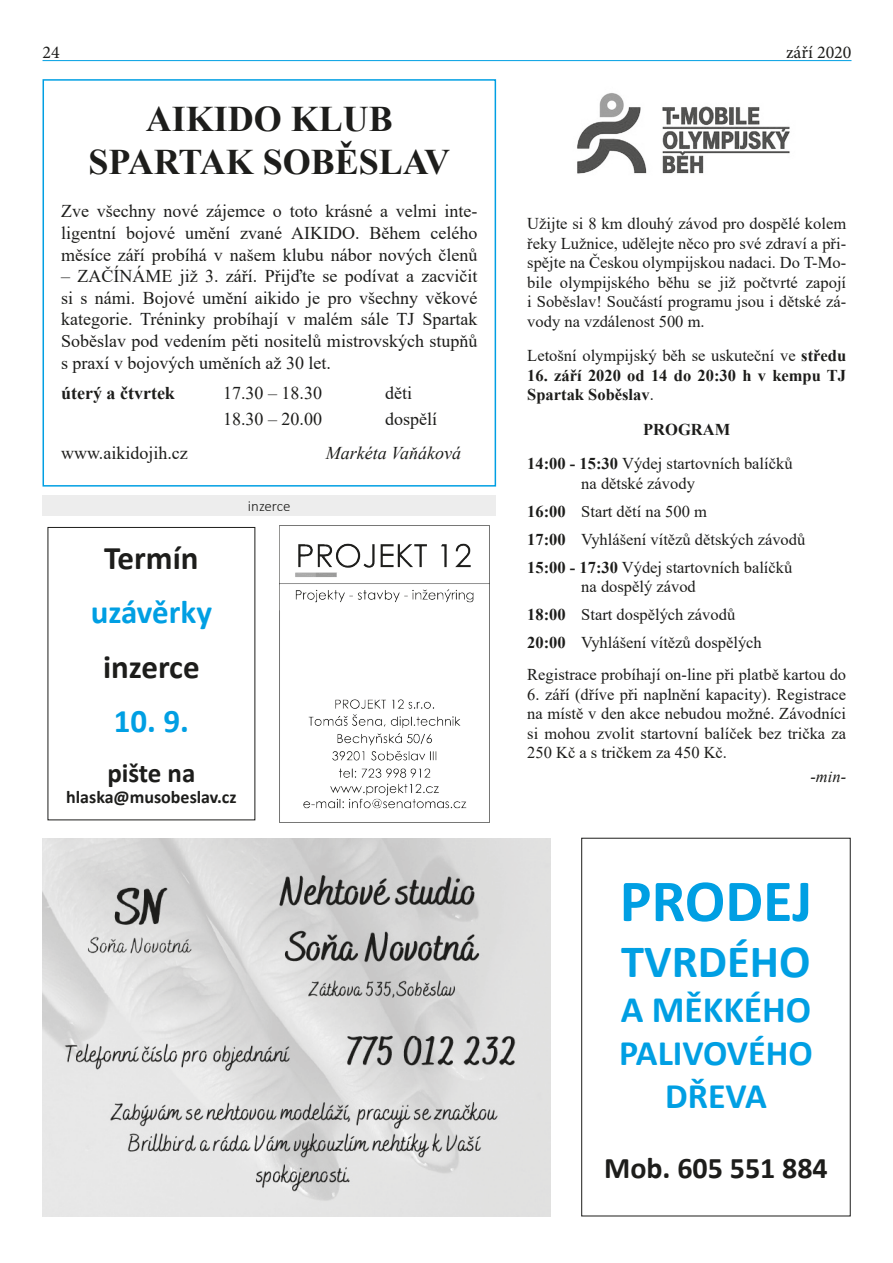
<style>
.page{position:relative;width:893px;height:1263px;background:#fff}
.page>*{position:absolute;margin:0;border:0;box-sizing:border-box;transform-origin:0 0}
.Nadpis_1_-_24pt__tuč{font:700 60px "Calibri";color:#009fe3}
.Nadpis_1_-_24pt__tuč-2{font:700 46.5px "Calibri";color:#009fe3}
.Nadpis_1_-_24pt__tuč-3{font:700 37.5px "Calibri";color:#009fe3}
.Formátování_textu_10{font:700 36px/43.2px "Times New Roman";color:#1d1d1b;text-align:center}
.Nadpis_1_-_24pt__tuč-4{font:700 36px/43.2px "Calibri";color:#009fe3;text-align:center}
.Nadpis_1_-_24pt__tuč-5{font:700 33px "Calibri";color:#1d1d1b}
.Nadpis_1_-_24pt__tuč-6{font:700 33px "Calibri";color:#009fe3}
.Nadpis_1_-_24pt__tuč-7{font:700 30px "Calibri";color:#1d1d1b}
.Nadpis_1_-_24pt__tuč-8{font:700 27px "Calibri";color:#1d1d1b}
.Formátování_textu_10-2{font:18px/21.6px "Times New Roman";color:#1d1d1b;text-align:justify}
.Nadpis_1_-_24pt__tuč-9{font:700 18px "Calibri";color:#1d1d1b}
.Formátování_textu_10-3{font:italic 18px "Times New Roman";color:#1d1d1b}
.Formátování_textu_10-4{font:700 18px "Times New Roman";color:#1d1d1b}
.t1{font:18px "Minion Pro";color:#1d1d1b}
.t2{font:16.5px/19.5px "Times New Roman";color:#1d1d1b;text-align:justify}
.t3{font:700 16.5px/19.5px "Times New Roman";color:#1d1d1b}
.t4{font:italic 16.5px "Times New Roman";color:#1d1d1b}
.Nadpis_1_-_24pt__tuč-10{font:300 15px "Calibri";color:#1d1d1b}
.s1{font-weight:700}
.s2{font-weight:400}
</style>
<div class="page">
<img style="left:280px;top:543px;width:209px;height:280px">
<div style="left:43px;top:495px;width:453px;height:21px;background:#ededed"></div>
<img style="left:577px;top:93px;width:213px;height:81px">
<hr style="left:43px;top:60px;width:808px;height:1px;background:#009fe3">
<div style="left:43px;top:79px;width:453px;height:408px;border:2px solid #009fe3"></div>
<img style="left:43px;top:838px;width:508px;height:378px">
<p class="t1" style="left:43px;top:41px;width:19px">24</p>
<p class="t1" style="left:786px;top:40px;width:67px">září 2020</p>
<p class="Formátování_textu_10" style="left:88px;top:97px;width:363px">AIKIDO KLUB<br>SPARTAK SOBĚSLAV</p>
<p class="Formátování_textu_10-2" style="left:61px;top:200px;width:418px">Zve všechny nové zájemce o toto krásné a velmi inte&shy;ligentní bojové umění zvané AIKIDO. Během celého měsíce září probíhá v našem klubu nábor nových členů</p>
<p class="Formátování_textu_10-2" style="left:61px;top:265px;width:418px">– ZAČÍNÁME již 3. září. Přijďte se podívat a zacvičit si s námi. Bojové umění aikido je pro všechny věkové kategorie. Tréninky probíhají v malém sále TJ Spartak Soběslav pod vedením pěti nositelů mistrovských stupňů s praxí v bojových uměních až 30 let.</p>
<p class="Formátování_textu_10-4" style="left:61px;top:380px;width:115px">úterý a čtvrtek</p>
<p class="Formátování_textu_10-2" style="left:223px;top:381px;width:100px">17.30 – 18.30</p>
<p class="Formátování_textu_10-2" style="left:385px;top:381px;width:28px">děti</p>
<p class="Formátování_textu_10-2" style="left:223px;top:407px;width:100px">18.30 – 20.00</p>
<p class="Formátování_textu_10-2" style="left:385px;top:407px;width:54px">dospělí</p>
<p class="Formátování_textu_10-2" style="left:61px;top:441px;width:128px">www.aikidojih.cz</p>
<p class="Formátování_textu_10-3" style="left:326px;top:440px;width:137px">Markéta Vaňáková</p>
<p class="Nadpis_1_-_24pt__tuč-10" style="left:248px;top:497px;width:44px">inzerce</p>
<p class="Nadpis_1_-_24pt__tuč-5" style="left:104px;top:534px;width:96px">Termín</p>
<p class="Nadpis_1_-_24pt__tuč-6" style="left:91px;top:589px;width:123px">uzávěrky</p>
<p class="Nadpis_1_-_24pt__tuč-5" style="left:103px;top:643px;width:98px">inzerce</p>
<p class="Nadpis_1_-_24pt__tuč-6" style="left:114px;top:698px;width:77px">10. 9.</p>
<p class="Nadpis_1_-_24pt__tuč-8" style="left:107px;top:754px;width:90px">pište na</p>
<p class="Nadpis_1_-_24pt__tuč-9" style="left:66px;top:785px;width:172px">hlaska@musobeslav.cz</p>
<p class="t2" style="left:527px;top:213px;width:320px">Užijte si 8 km dlouhý závod pro dospělé kolem řeky Lužnice, udělejte něco pro své zdraví a při&shy;spějte na Českou olympijskou nadaci. Do T-Mo&shy;bile olympijského běhu se již počtvrté zapojí i Soběslav! Součástí programu jsou i dětské zá&shy;vody na vzdálenost 500 m.</p>
<p class="t2" style="left:527px;top:345px;width:320px">Letošní olympijský běh se uskuteční ve <span class="s1">středu</span></p>
<p class="t3" style="left:527px;top:365px;width:320px">16. září 2020 od 14 do 20:30 h v kempu TJ<br>Spartak Soběslav<span class="s2">.</span></p>
<p class="t3" style="left:643px;top:419px;width:89px">PROGRAM</p>
<p class="t2" style="left:581px;top:453px;width:213px;text-indent:-54px"><span class="s1">14:00 - 15:30</span> Výdej startovních balíčků na dětské závody</p>
<p class="t2" style="left:527px;top:501px;width:181px"><span class="s1">16:00</span> Start dětí na 500 m</p>
<p class="t2" style="left:527px;top:529px;width:280px"><span class="s1">17:00</span> Vyhlášení vítězů dětských závodů</p>
<p class="t2" style="left:527px;top:557px;width:267px"><span class="s1">15:00 - 17:30</span> Výdej startovních balíčků</p>
<p class="t2" style="left:581px;top:576px;width:116px">na dospělý závod</p>
<p class="t2" style="left:527px;top:604px;width:209px"><span class="s1">18:00</span> Start dospělých závodů</p>
<p class="t2" style="left:527px;top:632px;width:236px"><span class="s1">20:00</span> Vyhlášení vítězů dospělých</p>
<p class="t2" style="left:527px;top:664px;width:320px">Registrace probíhají on-line při platbě kartou do</p>
<p class="t2" style="left:527px;top:684px;width:320px">6. září (dříve při naplnění kapacity). Registrace na místě v den akce nebudou možné. Závodníci si mohou zvolit startovní balíček bez trička za 250 Kč a s tričkem za 450 Kč.</p>
<p class="t4" style="left:810px;top:765px;width:37px">-min-</p>
<p class="Nadpis_1_-_24pt__tuč" style="left:620px;top:859px;width:194px">PRODEJ</p>
<p class="Nadpis_1_-_24pt__tuč-2" style="left:621px;top:928px;width:191px">TVRDÉHO</p>
<p class="Nadpis_1_-_24pt__tuč-3" style="left:621px;top:983px;width:192px">A MĚKKÉHO</p>
<p class="Nadpis_1_-_24pt__tuč-4" style="left:619px;top:1031px;width:195px">PALIVOVÉHO<br>DŘEVA</p>
<p class="Nadpis_1_-_24pt__tuč-7" style="left:604px;top:1147px;width:225px">Mob. 605 551 884</p>
</div>
